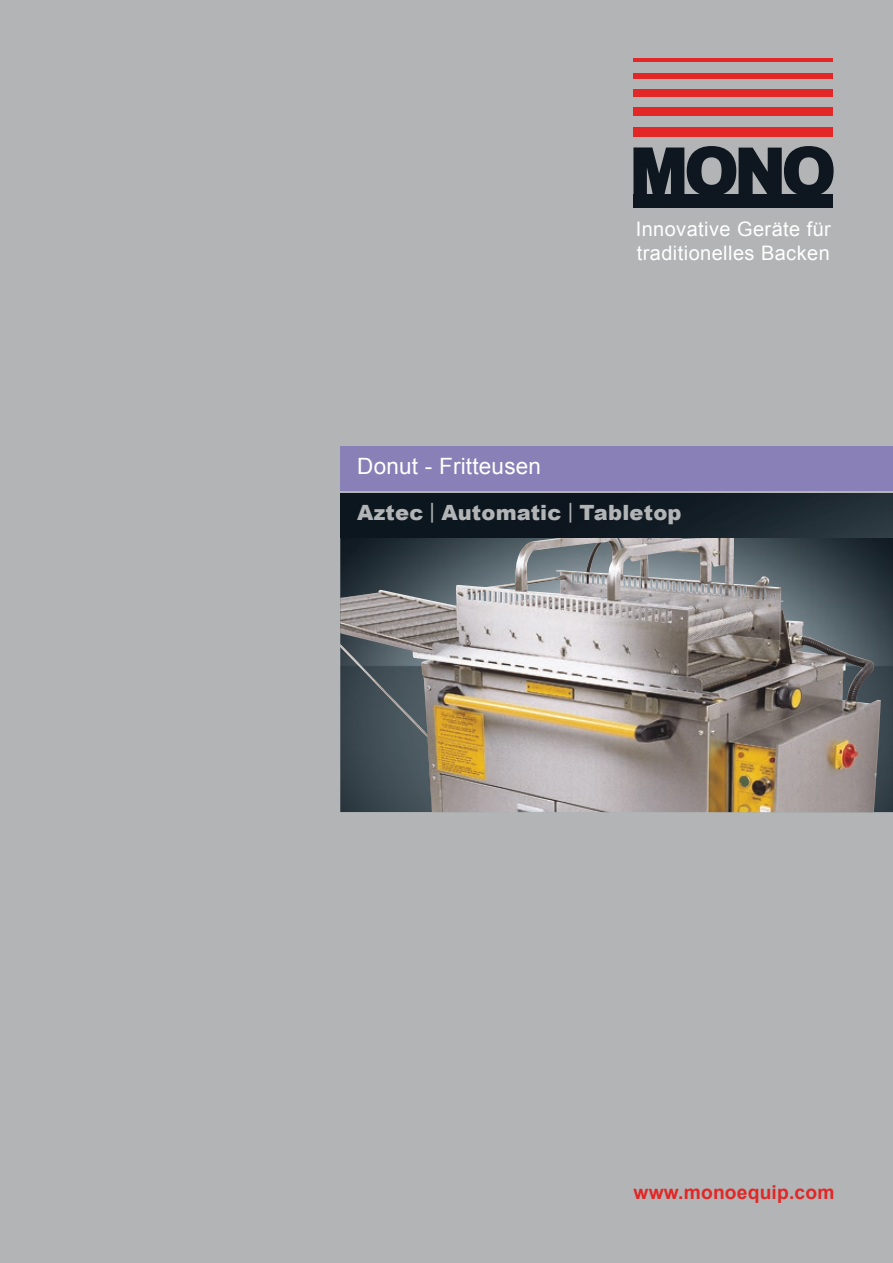
<style>
.page{position:relative;width:893px;height:1263px;background:#b2b4b5}
.page>*{position:absolute;margin:0;border:0;box-sizing:border-box;transform-origin:0 0}
.t1{font:22.5px "Arial";letter-spacing:.01em;color:#fff}
.t2{font:900 21px "Arial";letter-spacing:.01em;color:#b2b4b5}
.t3{font:19.95px/24.6px "Arial";letter-spacing:.02em;color:#fff}
.t4{font:700 19.2px "Arial";letter-spacing:.01em;color:#e32626}
.s1{font-weight:400}
</style>
<div class="page">
<hr style="left:633px;top:58px;width:200px;height:4px;background:#e32626">
<div style="left:633px;top:73px;width:200px;height:5px;background:#e32626"></div>
<div style="left:633px;top:89px;width:200px;height:7px;background:#e32626"></div>
<div style="left:633px;top:107px;width:200px;height:8px;background:#e32626"></div>
<div style="left:633px;top:127px;width:200px;height:10px;background:#e32626"></div>
<svg style="left:633px;top:146px;width:201px;height:48px"></svg>
<div style="left:633px;top:194px;width:200px;height:14px;background:#0e161f"></div>
<img style="left:881px;top:538px;width:12px;height:274px">
<img style="left:340px;top:538px;width:541px;height:274px">
<div style="left:340px;top:446px;width:553px;height:45px;background:#8880b7"></div>
<img style="left:340px;top:493px;width:553px;height:45px">
<p class="t3" style="left:636px;top:217px;width:197px">Innovative Geräte für traditionelles Backen</p>
<p class="t1" style="left:357px;top:452px;width:185px">Donut - Fritteusen</p>
<p class="t2" style="left:357px;top:500px;width:326px">Aztec <span class="s1">|</span> Automatic <span class="s1">|</span> Tabletop</p>
<p class="t4" style="left:634px;top:1180px;width:202px">www.monoequip.com</p>
</div>
